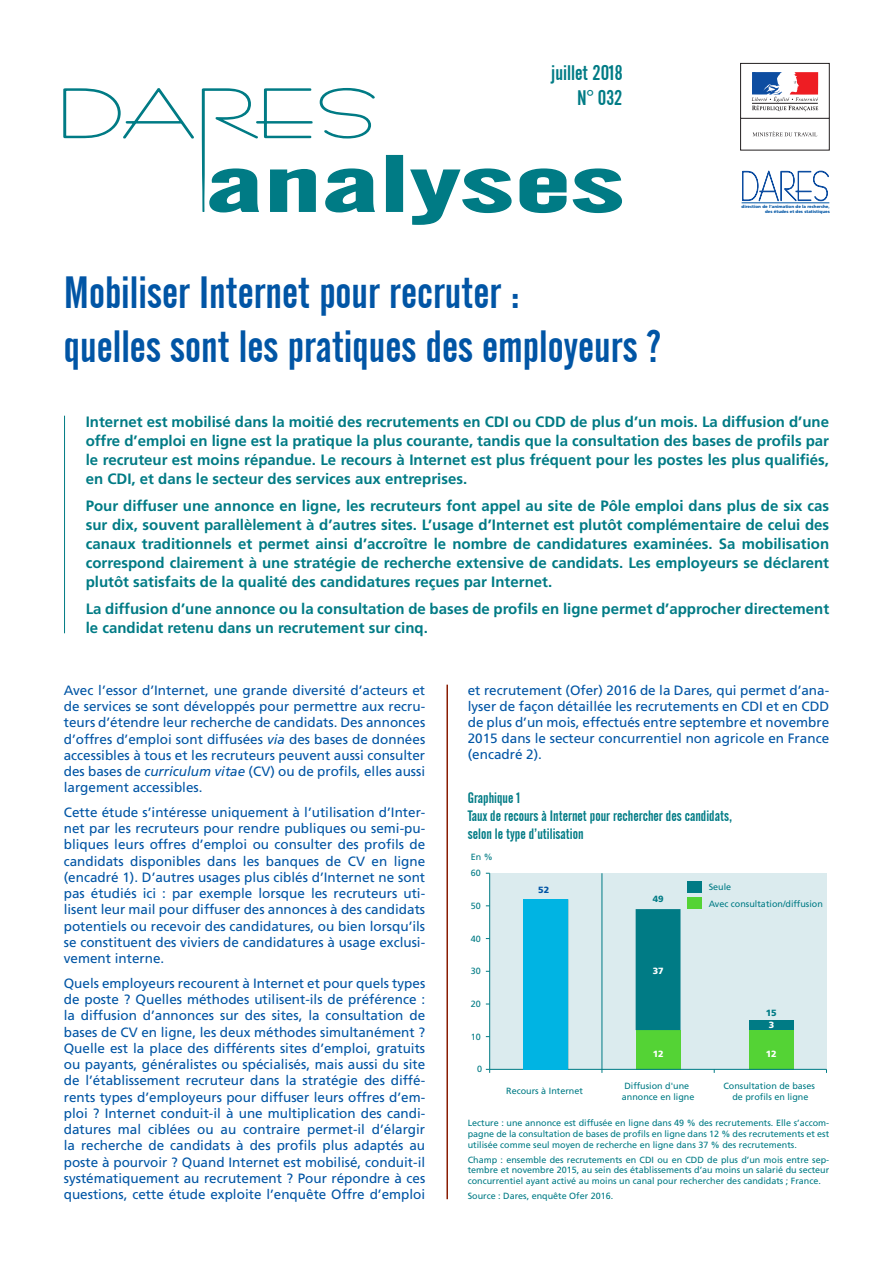
<style>
.page{position:relative;width:893px;height:1263px;background:#fff}
.page>*{position:absolute;margin:0;border:0;box-sizing:border-box;transform-origin:0 0}
.t1{font:78.6px "Alternate Gothic No 2 BT";color:#007b85;scale:2.03 1}
.t2{font:45px/54px "Alternate Gothic No 2 BT";color:#0155a5}
.t3{font:21px/25.2px "Alternate Gothic No 2 BT";color:#007b85;text-align:right}
.t4{font:700 15px/18.9px "Frutiger";color:#007b85;text-align:justify}
.t5{font:15px/18px "Alternate Gothic No 2 BT";color:#007b85}
.t6{font:13.5px/16.2px "Frutiger";color:#0155a5;text-align:justify}
.t7{font:9px/10.8px "Frutiger";color:#007b85;text-align:justify}
.t8{font:900 9px "Frutiger";color:#fff}
.t9{font:900 9px "Frutiger";color:#007b85}
.t10{font:900 9px "Frutiger";color:#0155a5}
.t11{font:900 4.2px/5.1px "Frutiger";color:#0155a5;text-align:right}
.s1{font-style:italic}
</style>
<div class="page">
<svg style="left:742px;top:170px;width:87px;height:31px"></svg>
<hr style="left:742px;top:203px;width:87px;height:1px;background:#0155a5">
<svg style="left:753px;top:131px;width:64px;height:5px"></svg>
<div style="left:740px;top:63px;width:89px;height:56px;border:1px solid #231f20"></div>
<svg style="left:752px;top:72px;width:66px;height:39px"></svg>
<hr style="left:64px;top:416px;width:1px;height:217px;background:#007b85">
<hr style="left:446px;top:685px;width:2px;height:514px;background:#891c02">
<div style="left:386px;top:155px;width:17px;height:57px;border:2px solid #007b85"></div>
<svg style="left:410px;top:168px;width:102px;height:57px"></svg>
<svg style="left:519px;top:168px;width:103px;height:46px"></svg>
<svg style="left:63px;top:88px;width:131px;height:51px"></svg>
<svg style="left:201px;top:88px;width:174px;height:125px"></svg>
<div style="left:490px;top:873px;width:336px;height:196px;background:#dbebee"></div>
<div style="left:749px;top:1030px;width:44px;height:39px;background:#54d335"></div>
<div style="left:749px;top:1020px;width:44px;height:10px;background:#007b85"></div>
<svg style="left:568px;top:899px;width:112px;height:170px"></svg>
<hr style="left:489px;top:873px;width:1px;height:196px;background:#007b85">
<hr style="left:490px;top:1069px;width:336px;height:1px;background:#007b85">
<hr style="left:602px;top:873px;width:1px;height:200px;background:#007b85">
<div style="left:523px;top:899px;width:45px;height:170px;background:#00b4e3"></div>
<div style="left:687px;top:881px;width:14px;height:11px;background:#007b85"></div>
<div style="left:687px;top:897px;width:14px;height:12px;background:#54d335"></div>
<h3 class="t3" style="left:551px;top:60px;width:73px">juillet 2018<br>N° 032</h3>
<h1 class="t1" style="left:206px;top:140px;width:208px">analyses</h1>
<h2 class="t2" style="left:64px;top:266px;width:598px">Mobiliser Internet pour recruter :<br>quelles sont les pratiques des employeurs ?</h2>
<p class="t11" style="left:741px;top:204px;width:90px">direction de l’animation de la recherche, des études et des statistiques</p>
<p class="t4" style="left:86px;top:412px;width:745px">Internet est mobilisé dans la moitié des recrutements en CDI ou CDD de plus d’un mois. La diffusion d’une offre d’emploi en ligne est la pratique la plus courante, tandis que la consultation des bases de profils par le recruteur est moins répandue. Le recours à Internet est plus fréquent pour les postes les plus qualifiés, en CDI, et dans le secteur des services aux entreprises.</p>
<p class="t4" style="left:86px;top:497px;width:745px">Pour diffuser une annonce en ligne, les recruteurs font appel au site de Pôle emploi dans plus de six cas sur dix, souvent parallèlement à d’autres sites. L’usage d’Internet est plutôt complémentaire de celui des canaux traditionnels et permet ainsi d’accroître le nombre de candidatures examinées. Sa mobilisation correspond clairement à une stratégie de recherche extensive de candidats. Les employeurs se déclarent plutôt satisfaits de la qualité des candidatures reçues par Internet.</p>
<p class="t4" style="left:86px;top:600px;width:745px">La diffusion d’une annonce ou la consultation de bases de profils en ligne permet d’approcher directement le candidat retenu dans un recrutement sur cinq.</p>
<p class="t6" style="left:64px;top:682px;width:363px">Avec l’essor d’Internet, une grande diversité d’acteurs et de services se sont développés pour permettre aux recru&shy;teurs d’étendre leur recherche de candidats. Des annonces d’offres d’emploi sont diffusées <span class="s1">via</span> des bases de données accessibles à tous et les recruteurs peuvent aussi consulter des bases de <span class="s1">curriculum vitae</span> (CV) ou de profils, elles aussi largement accessibles.</p>
<p class="t6" style="left:64px;top:804px;width:363px">Cette étude s’intéresse uniquement à l’utilisation d’Inter&shy;net par les recruteurs pour rendre publiques ou semi-pu&shy;bliques leurs offres d’emploi ou consulter des profils de candidats disponibles dans les banques de CV en ligne (encadré 1). D’autres usages plus ciblés d’Internet ne sont pas étudiés ici : par exemple lorsque les recruteurs uti&shy;lisent leur mail pour diffuser des annonces à des candidats potentiels ou recevoir des candidatures, ou bien lorsqu’ils se constituent des viviers de candidatures à usage exclusi&shy;vement interne.</p>
<p class="t6" style="left:64px;top:975px;width:363px">Quels employeurs recourent à Internet et pour quels types de poste ? Quelles méthodes utilisent-ils de préférence : la diffusion d’annonces sur des sites, la consultation de bases de CV en ligne, les deux méthodes simultanément ?<br>Quelle est la place des différents sites d’emploi, gratuits ou payants, généralistes ou spécialisés, mais aussi du site de l’établissement recruteur dans la stratégie des diffé&shy;rents types d’employeurs pour diffuser leurs offres d’em&shy;ploi ? Internet conduit-il à une multiplication des candi&shy;datures mal ciblées ou au contraire permet-il d’élargir la recherche de candidats à des profils plus adaptés au poste à pourvoir ? Quand Internet est mobilisé, conduit-il systématiquement au recrutement ? Pour répondre à ces questions, cette étude exploite l’enquête Offre d’emploi</p>
<p class="t6" style="left:468px;top:682px;width:363px">et recrutement (Ofer) 2016 de la Dares, qui permet d’ana&shy;lyser de façon détaillée les recrutements en CDI et en CDD de plus d’un mois, effectués entre septembre et novembre 2015 dans le secteur concurrentiel non agricole en France (encadré 2).</p>
<p class="t5" style="left:468px;top:789px;width:266px">Graphique 1<br>Taux de recours à Internet pour rechercher des candidats, selon le type d’utilisation</p>
<p class="t7" style="left:471px;top:852px;width:24px">En %</p>
<p class="t7" style="left:471px;top:868px;width:12px">60</p>
<p class="t7" style="left:471px;top:900px;width:12px">50</p>
<p class="t7" style="left:471px;top:933px;width:12px">40</p>
<p class="t7" style="left:471px;top:966px;width:12px">30</p>
<p class="t7" style="left:471px;top:998px;width:12px">20</p>
<p class="t7" style="left:471px;top:1031px;width:12px">10</p>
<p class="t7" style="left:477px;top:1064px;width:7px">0</p>
<p class="t10" style="left:538px;top:885px;width:13px">52</p>
<p class="t7" style="left:506px;top:1086px;width:78px">Recours à Internet</p>
<p class="t9" style="left:653px;top:893px;width:13px">49</p>
<p class="t8" style="left:653px;top:966px;width:13px">37</p>
<p class="t8" style="left:653px;top:1048px;width:13px">12</p>
<p class="t7" style="left:709px;top:878px;width:116px;line-height:17.1px">Seule<br>Avec consultation/diffusion</p>
<p class="t9" style="left:766px;top:1007px;width:13px">15</p>
<p class="t8" style="left:769px;top:1019px;width:7px">3</p>
<p class="t8" style="left:766px;top:1048px;width:13px">12</p>
<p class="t7" style="left:622px;top:1080px;width:74px">Diffusion d'une annonce en ligne</p>
<p class="t7" style="left:723px;top:1080px;width:93px;text-align:center">Consultation de bases de profils en ligne</p>
<p class="t7" style="left:468px;top:1117px;width:363px">Lecture : une annonce est diffusée en ligne dans 49 % des recrutements. Elle s’accom&shy;pagne de la consultation de bases de profils en ligne dans 12 % des recrutements et est utilisée comme seul moyen de recherche en ligne dans 37 % des recrutements.</p>
<p class="t7" style="left:468px;top:1154px;width:363px">Champ : ensemble des recrutements en CDI ou en CDD de plus d’un mois entre sep&shy;tembre et novembre 2015, au sein des établissements d’au moins un salarié du secteur concurrentiel ayant activé au moins un canal pour rechercher des candidats ; France.</p>
<p class="t7" style="left:468px;top:1191px;width:147px">Source : Dares, enquête Ofer 2016.</p>
</div>
